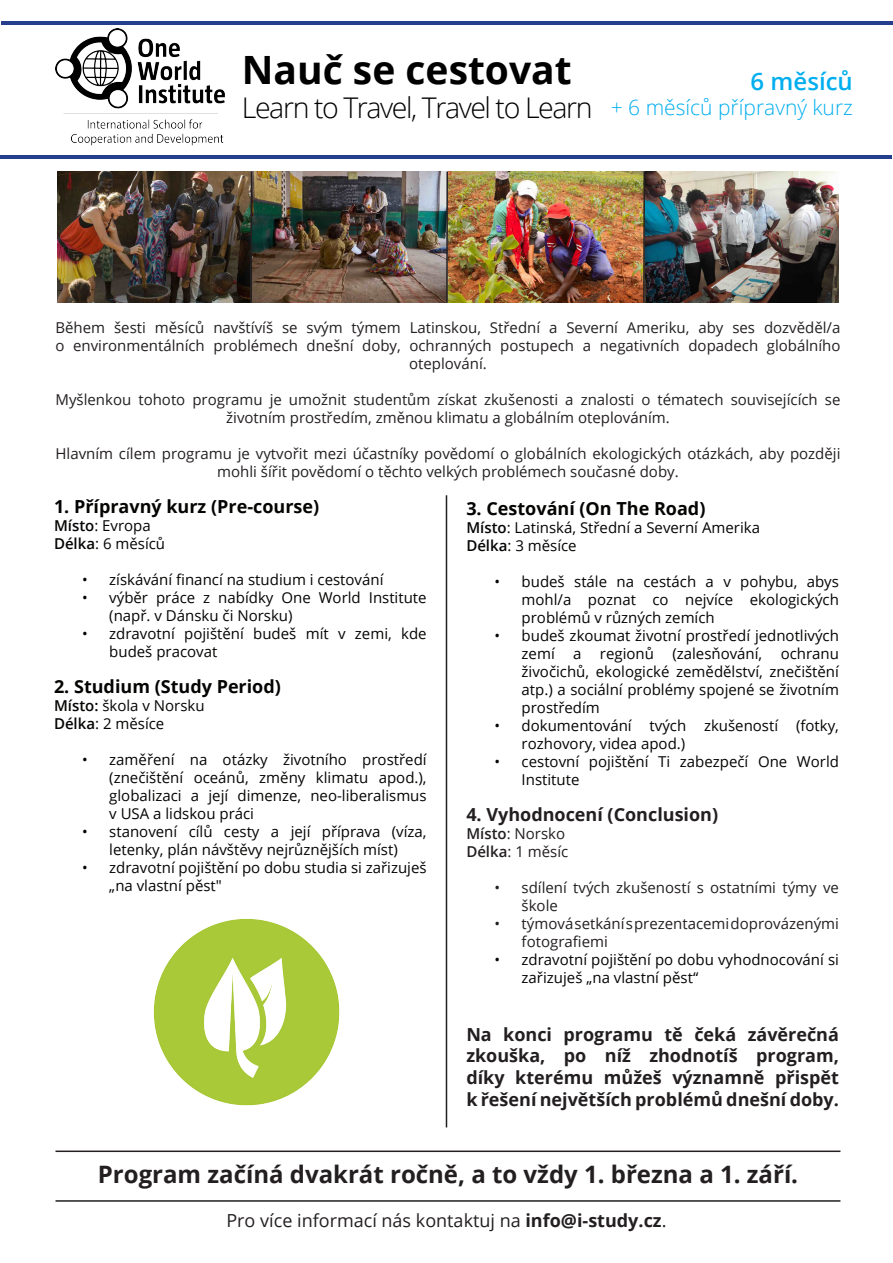
<style>
.page{position:relative;width:893px;height:1263px;background:#fff}
.page>*{position:absolute;margin:0;border:0;box-sizing:border-box;transform-origin:0 0}
.t1{font:700 39px "Open Sans";color:#000}
.t2{font:300 28.5px "Open Sans";letter-spacing:-.05em;color:#000}
.t3{font:700 24px "Open Sans";color:#231f20}
.t4{font:600 24px "Open Sans";color:#00aeef}
.t5{font:300 21px "Open Sans";color:#00aeef}
.t6{font:700 18px/21.6px "Open Sans";color:#231f20;text-align:justify}
.t7{font:700 18px "Open Sans";color:#040503}
.t8{font:18px "Open Sans";color:#231f20}
.t9{font:15px/18px "Open Sans";color:#040503}
.t10{font:15px/18px "Open Sans";color:#231f20;text-align:center}
.s1{font-weight:600}
.s2{font-weight:700}
</style>
<div class="page">
<img style="left:56px;top:28px;width:169px;height:118px">
<hr style="left:1px;top:155px;width:891px;height:4px;background:#253f8e">
<hr style="left:446px;top:495px;width:1px;height:632px;background:#231f20">
<hr style="left:56px;top:1200px;width:784px;height:2px;background:#231f20">
<hr style="left:56px;top:1150px;width:784px;height:2px;background:#231f20">
<img style="left:57px;top:172px;width:782px;height:131px">
<hr style="left:250px;top:172px;width:2px;height:131px;background:#231f20">
<hr style="left:643px;top:172px;width:2px;height:131px;background:#231f20">
<hr style="left:446px;top:172px;width:2px;height:131px;background:#231f20">
<hr style="left:2px;top:21px;width:891px;height:4px;background:#253f8e">
<img style="left:153px;top:919px;width:187px;height:187px">
<p class="t1" style="left:242px;top:42px;width:331px">Nauč se cestovat</p>
<p class="t2" style="left:242px;top:88px;width:352px">Learn to Travel, Travel to Learn</p>
<p class="t4" style="left:751px;top:65px;width:104px">6 měsíců</p>
<p class="t5" style="left:611px;top:93px;width:244px">+ 6 měsíců přípravný kurz</p>
<p class="t10" style="left:56px;top:319px;width:786px">Během šesti měsíců navštívíš se svým týmem Latinskou, Střední a Severní Ameriku, aby ses dozvěděl/a o environmentálních problémech dnešní doby, ochranných postupech a negativních dopadech globálního oteplování.</p>
<p class="t10" style="left:56px;top:391px;width:786px">Myšlenkou tohoto programu je umožnit studentům získat zkušenosti a znalosti o tématech souvisejících se životním prostředím, změnou klimatu a globálním oteplováním.</p>
<p class="t10" style="left:56px;top:445px;width:786px">Hlavním cílem programu je vytvořit mezi účastníky povědomí o globálních ekologických otázkách, aby později mohli šířit povědomí o těchto velkých problémech současné doby.</p>
<p class="t7" style="left:54px;top:493px;width:267px">1. Přípravný kurz (Pre-course)</p>
<p class="t9" style="left:54px;top:516px;width:98px"><span class="s1">Místo</span>: Evropa</p>
<p class="t9" style="left:54px;top:534px;width:113px"><span class="s1">Délka</span>: 6 měsíců</p>
<p class="t9" style="left:82px;top:570px;width:303px">• získávání financí na studium i cestování</p>
<p class="t9" style="left:109px;top:588px;width:319px;text-indent:-27px">• výběr práce z nabídky One World Institute (např. v Dánsku či Norsku)</p>
<p class="t9" style="left:109px;top:624px;width:319px;text-indent:-27px">• zdravotní pojištění budeš mít v zemi, kde budeš pracovat</p>
<p class="t7" style="left:54px;top:673px;width:228px">2. Studium (Study Period)</p>
<p class="t9" style="left:54px;top:696px;width:152px"><span class="s1">Místo:</span> škola v Norsku</p>
<p class="t9" style="left:54px;top:714px;width:112px"><span class="s1">Délka</span>: 2 měsíce</p>
<p class="t9" style="left:109px;top:750px;width:319px;text-align:justify;text-indent:-27px">• zaměření na otázky životního prostředí (znečištění oceánů, změny klimatu apod.), globalizaci a její dimenze, neo-liberalismus v USA a lidskou práci</p>
<p class="t9" style="left:82px;top:822px;width:346px;text-align:center">• stanovení cílů cesty a její příprava (víza, letenky, plán návštěvy nejrůznějších míst)</p>
<p class="t9" style="left:109px;top:858px;width:319px;text-indent:-27px">• zdravotní pojištění po dobu studia si zařizuješ „na vlastní pěst"</p>
<p class="t7" style="left:466px;top:496px;width:241px">3. Cestování (On The Road)</p>
<p class="t9" style="left:466px;top:518px;width:295px"><span class="s1">Místo</span>: Latinská, Střední a Severní Amerika</p>
<p class="t9" style="left:466px;top:536px;width:112px"><span class="s1">Délka</span>: 3 měsíce</p>
<p class="t9" style="left:522px;top:572px;width:319px;text-align:justify;text-indent:-27px">• budeš stále na cestách a v pohybu, abys mohl/a poznat co nejvíce ekologických problémů v různých zemích</p>
<p class="t9" style="left:522px;top:626px;width:319px;text-align:justify;text-indent:-27px">• budeš zkoumat životní prostředí jednotlivých zemí a regionů (zalesňování, ochranu živočichů, ekologické zemědělství, znečištění atp.) a sociální problémy spojené se životním prostředím</p>
<p class="t9" style="left:522px;top:716px;width:319px;text-indent:-27px">• dokumentování tvých zkušeností (fotky, rozhovory, videa apod.)</p>
<p class="t9" style="left:522px;top:752px;width:319px;text-indent:-27px">• cestovní pojištění Ti zabezpečí One World<br>Institute</p>
<p class="t6" style="left:466px;top:803px;width:253px">4. Vyhodnocení (Conclusion)</p>
<p class="t10" style="left:466px;top:824px;width:100px"><span class="s1">Místo</span>: Norsko</p>
<p class="t10" style="left:466px;top:842px;width:103px"><span class="s1">Délka</span>: 1 měsíc</p>
<p class="t10" style="left:522px;top:878px;width:319px;text-align:left;text-indent:-27px">• sdílení tvých zkušeností s ostatními týmy ve škole</p>
<p class="t10" style="left:522px;top:914px;width:319px;text-align:left;text-indent:-27px">• týmová setkání s prezentacemi doprovázenými fotografiemi</p>
<p class="t9" style="left:522px;top:950px;width:319px;text-indent:-27px">• zdravotní pojištění po dobu vyhodnocování si zařizuješ „na vlastní pěst“</p>
<p class="t6" style="left:466px;top:1023px;width:374px">Na konci programu tě čeká závěrečná zkouška, po níž zhodnotíš program, díky kterému můžeš významně přispět k řešení největších problémů dnešní doby.</p>
<p class="t3" style="left:98px;top:1157px;width:702px">Program začíná dvakrát ročně, a to vždy 1. března a 1. září.</p>
<p class="t8" style="left:226px;top:1208px;width:442px">Pro více informací nás kontaktuj na <span class="s2">info@i-study.cz</span>.</p>
</div>
